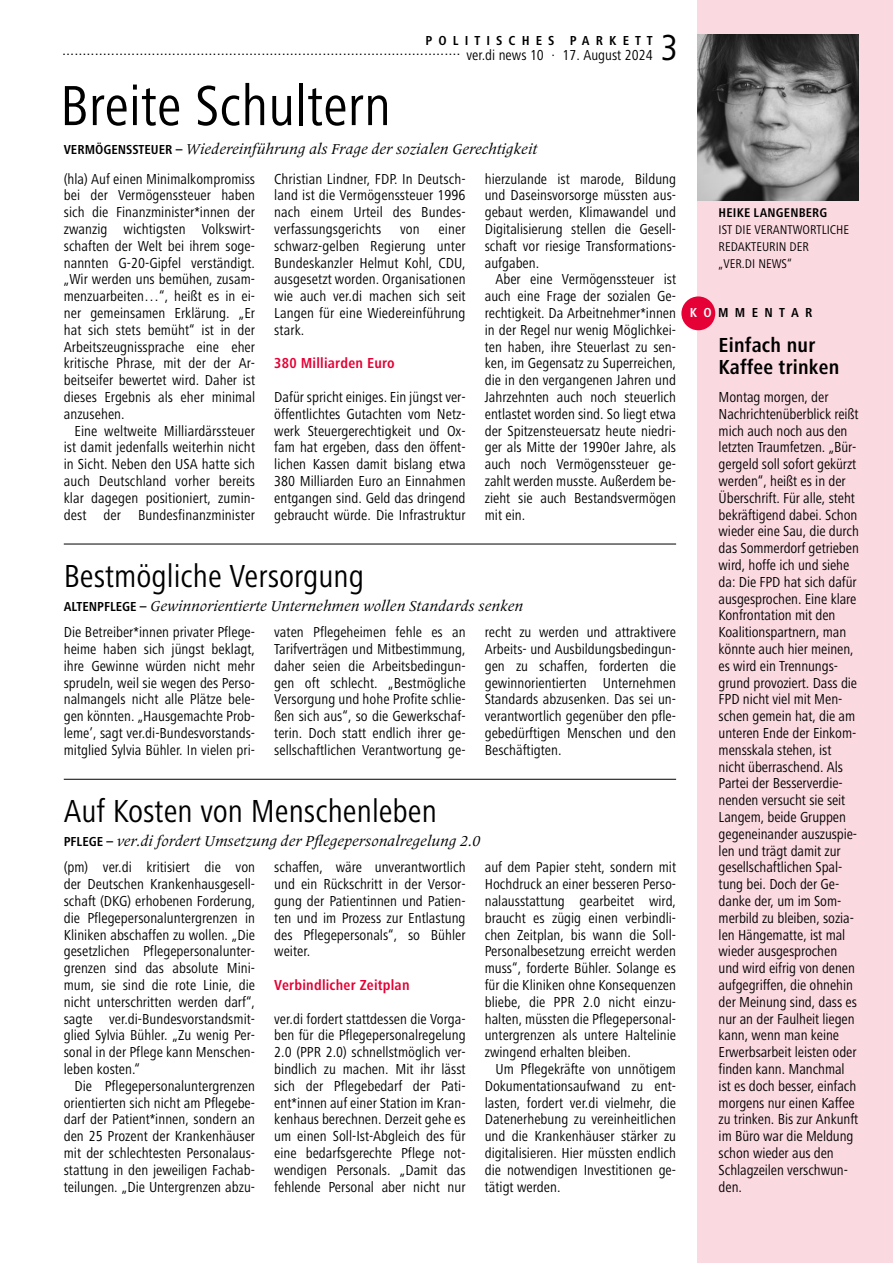
<style>
.page{position:relative;width:893px;height:1263px;background:#fff}
.page>*{position:absolute;margin:0;border:0;box-sizing:border-box;transform-origin:0 0}
.t1{font:58.5px "Frutiger OTF Regular Cn";color:#000}
.t2{font:37.5px "Frutiger OTF Regular Cn";color:#000}
.t3{font:33px "Frutiger OTF Regular Cn";color:#000}
.t4{font:21px/22.5px "Frutiger OTF Bold Cn";letter-spacing:.01em;color:#000}
.t5{font:15px/16.8px "Frutiger OTF Regular Cn";letter-spacing:-.005em;color:#000;text-align:justify}
.t6{font:italic 15px "Frutiger Serif LT Pro";color:#000}
.t7{font:15px "Frutiger OTF Regular";color:#000}
.t8{font:15px "Frutiger OTF Bold Cn";letter-spacing:.015em;color:#e50035}
.t9{font:13.5px "Frutiger OTF Bold Cn";letter-spacing:.45em;color:#000}
.t10{font:13.5px "Frutiger OTF Bold Cn";letter-spacing:.47em;color:#000}
.t11{font:13.2px/16.8px "Frutiger OTF Regular Cn";color:#000}
.t12{font:13.2px "Frutiger OTF Bold Cn";letter-spacing:.015em;color:#000}
.s1{font-family:"Frutiger OTF Regular Cn"}
.s2{font-family:"Frutiger OTF Bold Cn";font-style:normal;font-size:13.5px}
.s3{color:#fff}
</style>
<div class="page">
<div style="left:697px;top:0;width:196px;height:1263px;background:#fbd9e1"></div>
<div style="left:681px;top:296px;width:34px;height:34px;background:#e50035;border-radius:50%"></div>
<img style="left:697px;top:34px;width:162px;height:166px">
<hr style="left:64px;top:544px;width:612px;height:1px;background:#000">
<hr style="left:64px;top:779px;width:612px;height:1px;background:#000">
<p class="t9" style="left:426px;top:33px;width:229px">POLITISCHES PARKETT</p>
<p class="t7" style="left:62px;top:42px;width:592px">.................................................................................................. <span class="s1">ver.di news 10 · 17. August 2024</span></p>
<h2 class="t2" style="left:661px;top:27px;width:19px">3</h2>
<h1 class="t1" style="left:60px;top:73px;width:333px">Breite Schultern</h1>
<p class="t6" style="left:64px;top:140px;width:475px"><span class="s2">VERMÖGENSSTEUER –</span> Wiedereinführung als Frage der sozialen Gerechtigkeit</p>
<p class="t5" style="left:64px;top:170px;width:193px">(hla) Auf einen Minimalkompromiss bei der Vermögenssteuer haben sich die Finanzminister*innen der zwanzig wichtigsten Volkswirt&shy;schaften der Welt bei ihrem soge&shy;nannten G-20-Gipfel verständigt. „Wir werden uns bemühen, zusam&shy;menzuarbeiten…“, heißt es in ei&shy;ner gemeinsamen Erklärung. „Er hat sich stets bemüht“ ist in der Arbeitszeugnissprache eine eher kritische Phrase, mit der der Ar&shy;beitseifer bewertet wird. Daher ist dieses Ergebnis als eher minimal anzusehen.</p>
<p class="t5" style="left:64px;top:422px;width:193px;text-indent:11px">Eine weltweite Milliardärssteuer ist damit jedenfalls weiterhin nicht in Sicht. Neben den USA hatte sich auch Deutschland vorher bereits klar dagegen positioniert, zumin&shy;dest der Bundesfinanzminister</p>
<p class="t5" style="left:274px;top:170px;width:193px">Christian Lindner, FDP. In Deutsch&shy;land ist die Vermögenssteuer 1996 nach einem Urteil des Bundes&shy;verfassungsgerichts</p>
<p class="t5" style="left:485px;top:170px;width:193px">hierzulande ist marode, Bildung und Daseinsvorsorge müssten aus&shy;gebaut werden, Klimawandel und Digitalisierung stellen die Gesell&shy;schaft vor riesige Transformations&shy;aufgaben.</p>
<p class="t5" style="left:485px;top:271px;width:193px;text-indent:11px">Aber eine Vermögenssteuer ist auch eine Frage der sozialen Ge&shy;rechtigkeit. Da Arbeitnehmer*innen in der Regel nur wenig Möglichkei&shy;ten haben, ihre Steuerlast zu sen&shy;ken, im Gegensatz zu Superreichen, die in den vergangenen Jahren und Jahrzehnten auch noch steuerlich entlastet worden sind. So liegt etwa der Spitzensteuersatz heute niedri&shy;ger als Mitte der 1990er Jahre, als auch noch Vermögenssteuer ge&shy;zahlt werden musste. Außerdem be&shy;zieht sie auch Bestandsvermögen mit ein.</p>
<p class="t5" style="left:274px;top:221px;width:193px;text-indent:164px">einer schwarz-gelben Regierung unter Bundeskanzler Helmut Kohl, CDU, ausgesetzt worden. Organisationen wie auch ver.di machen sich seit Langen für eine Wiedereinführung stark.</p>
<p class="t8" style="left:274px;top:355px;width:122px">380 Milliarden Euro</p>
<p class="t5" style="left:274px;top:389px;width:193px">Dafür spricht einiges. Ein jüngst ver&shy;öffentlichtes Gutachten vom Netz&shy;werk Steuergerechtigkeit und Ox&shy;fam hat ergeben, dass den öffent&shy;lichen Kassen damit bislang etwa 380 Milliarden Euro an Einnahmen entgangen sind. Geld das dringend gebraucht würde. Die Infrastruktur</p>
<p class="t5" style="left:400px;top:221px;width:21px">von</p>
<h3 class="t3" style="left:64px;top:558px;width:302px">Bestmögliche Versorgung</h3>
<p class="t6" style="left:64px;top:597px;width:461px"><span class="s2">ALTENPFLEGE –</span> Gewinnorientierte Unternehmen wollen Standards senken</p>
<p class="t5" style="left:64px;top:624px;width:193px">Die Betreiber*innen privater Pflege&shy;heime haben sich jüngst beklagt, ihre Gewinne würden nicht mehr sprudeln, weil sie wegen des Perso&shy;nalmangels nicht alle Plätze bele&shy;gen könnten. „Hausgemachte Prob&shy;leme’, sagt ver.di-Bundesvorstands&shy;mitglied Sylvia Bühler. In vielen pri-</p>
<p class="t5" style="left:274px;top:624px;width:193px">vaten Pflegeheimen fehle es an Tarifverträgen und Mitbestimmung, daher seien die Arbeitsbedingun&shy;gen oft schlecht. „Bestmögliche Versorgung und hohe Profite schlie&shy;ßen sich aus“, so die Gewerkschaf&shy;terin. Doch statt endlich ihrer ge&shy;sellschaftlichen Verantwortung ge-</p>
<p class="t5" style="left:485px;top:624px;width:193px">recht zu werden und attraktivere Arbeits- und Ausbildungsbedingun&shy;gen zu schaffen, forderten die gewinnorientierten Unternehmen Standards abzusenken. Das sei un&shy;verantwortlich gegenüber den pfle&shy;gebedürftigen Menschen und den Beschäftigten.</p>
<h3 class="t3" style="left:64px;top:793px;width:375px">Auf Kosten von Menschenleben</h3>
<p class="t6" style="left:64px;top:832px;width:418px"><span class="s2">PFLEGE –</span> ver.di fordert Umsetzung der Pflegepersonalregelung 2.0</p>
<p class="t5" style="left:64px;top:859px;width:193px">(pm) ver.di kritisiert die von der Deutschen Krankenhausgesell&shy;schaft (DKG) erhobenen Forderung, die Pflegepersonaluntergrenzen in Kliniken abschaffen zu wollen. „Die gesetzlichen Pflegepersonalunter&shy;grenzen sind das absolute Mini&shy;mum, sie sind die rote Linie, die nicht unterschritten werden darf“, sagte ver.di-Bundesvorstandsmit&shy;glied Sylvia Bühler. „Zu wenig Per&shy;sonal in der Pflege kann Menschen&shy;leben kosten.“</p>
<p class="t5" style="left:64px;top:1077px;width:193px;text-indent:11px">Die Pflegepersonaluntergrenzen orientierten sich nicht am Pflegebe&shy;darf der Patient*innen, sondern an den 25 Prozent der Krankenhäuser mit der schlechtesten Personalaus&shy;stattung in den jeweiligen Fachab&shy;teilungen. „Die Untergrenzen abzu-</p>
<p class="t5" style="left:274px;top:859px;width:193px">schaffen, wäre unverantwortlich und ein Rückschritt in der Versor&shy;gung der Patientinnen und Patien&shy;ten und im Prozess zur Entlastung des Pflegepersonals“, so Bühler weiter.</p>
<p class="t8" style="left:274px;top:977px;width:137px">Verbindlicher Zeitplan</p>
<p class="t5" style="left:274px;top:1010px;width:193px">ver.di fordert stattdessen die Vorga&shy;ben für die Pflegepersonalregelung 2.0 (PPR 2.0) schnellstmöglich ver&shy;bindlich zu machen. Mit ihr lässt sich der Pflegebedarf der Pati&shy;ent*innen auf einer Station im Kran&shy;kenhaus berechnen. Derzeit gehe es um einen Soll-Ist-Abgleich des für eine bedarfsgerechte Pflege not&shy;wendigen Personals. „Damit das fehlende Personal aber nicht nur</p>
<p class="t5" style="left:485px;top:859px;width:193px">auf dem Papier steht, sondern mit Hochdruck an einer besseren Perso&shy;nalausstattung gearbeitet wird, braucht es zügig einen verbindli&shy;chen Zeitplan, bis wann die Soll-Personalbesetzung erreicht werden muss“, forderte Bühler. Solange es für die Kliniken ohne Konsequenzen bliebe, die PPR 2.0 nicht einzu&shy;halten, müssten die Pflegepersonal&shy;untergrenzen als untere Haltelinie zwingend erhalten bleiben.</p>
<p class="t5" style="left:485px;top:1061px;width:193px;text-indent:11px">Um Pflegekräfte von unnötigem Dokumentationsaufwand zu ent&shy;lasten, fordert ver.di vielmehr, die Datenerhebung zu vereinheitlichen und die Krankenhäuser stärker zu digitalisieren. Hier müssten endlich die notwendigen Investitionen ge&shy;tätigt werden.</p>
<p class="t12" style="left:719px;top:205px;width:110px">HEIKE LANGENBERG</p>
<p class="t11" style="left:719px;top:221px;width:132px">IST DIE VERANTWORTLICHE<br>REDAKTEURIN DER<br>„VER.DI NEWS“</p>
<p class="t10" style="left:690px;top:305px;width:124px"><span class="s3">KO</span>MMENTAR</p>
<h3 class="t4" style="left:719px;top:334px;width:122px">Einfach nur<br>Kaffee trinken</h3>
<p class="t5" style="left:719px;top:389px;width:142px;text-align:left">Montag morgen, der<br>Nachrichtenüberblick reißt mich auch noch aus den letzten Traumfetzen. „Bür&shy;gergeld soll sofort gekürzt werden“, heißt es in der<br>Überschrift. Für alle, steht bekräftigend dabei. Schon wieder eine Sau, die durch das Sommerdorf getrieben wird, hoffe ich und siehe da: Die FPD hat sich dafür ausgesprochen. Eine klare<br>Konfrontation mit den<br>Koalitionspartnern, man könnte auch hier meinen, es wird ein Trennungs&shy;grund provoziert. Dass die<br>FPD nicht viel mit Men&shy;schen gemein hat, die am unteren Ende der Einkom&shy;mensskala stehen, ist nicht überraschend. Als<br>Partei der Besserverdie&shy;nenden versucht sie seit<br>Langem, beide Gruppen gegeneinander auszuspie&shy;len und trägt damit zur gesellschaftlichen Spal&shy;tung bei. Doch der Ge&shy;danke der, um im Som&shy;merbild zu bleiben, sozia&shy;len Hängematte, ist mal wieder ausgesprochen und wird eifrig von denen aufgegriffen, die ohnehin der Meinung sind, dass es nur an der Faulheit liegen kann, wenn man keine<br>Erwerbsarbeit leisten oder finden kann. Manchmal ist es doch besser, einfach morgens nur einen Kaffee zu trinken. Bis zur Ankunft im Büro war die Meldung schon wieder aus den<br>Schlagzeilen verschwun&shy;den.</p>
</div>
